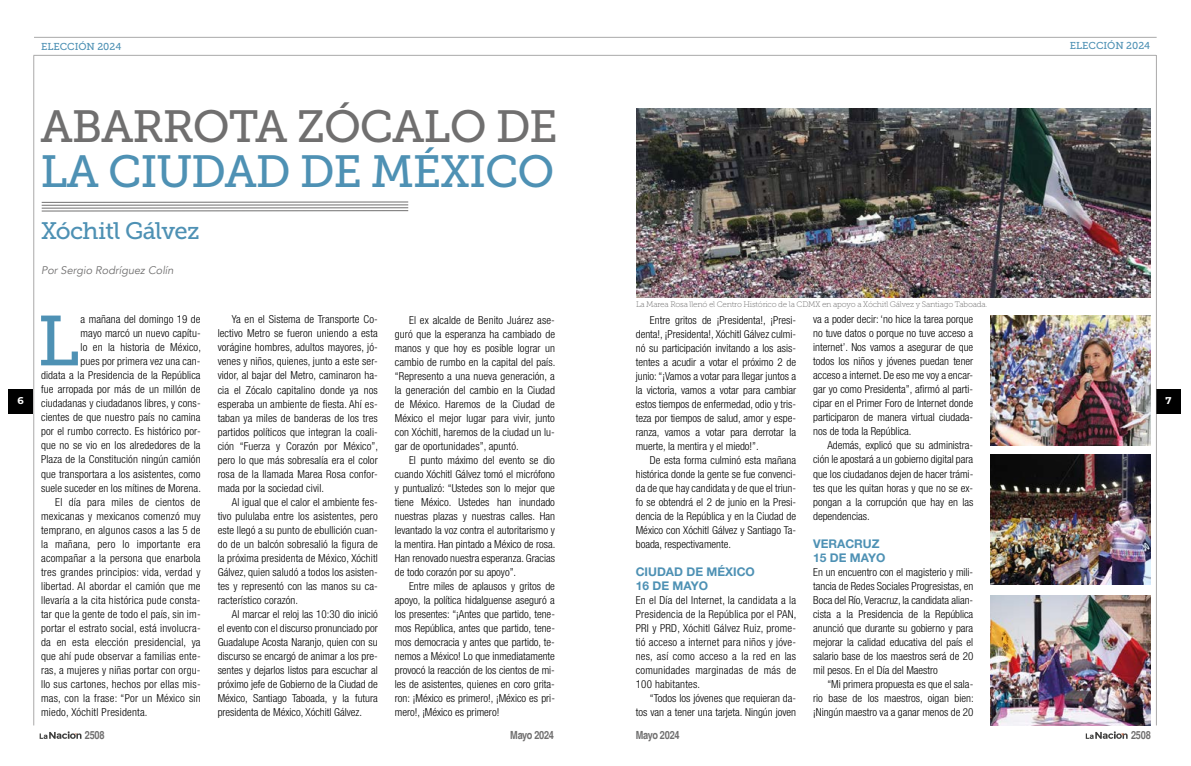
<style>
.page{position:relative;width:1191px;height:766px;background:#fff}
.page>*{position:absolute;margin:0;border:0;box-sizing:border-box;transform-origin:0 0}
.t1{font:70.5px "Museo Slab 500";color:#4e91b4}
.t2{font:45px "Museo Slab 500";letter-spacing:-.025em;color:#706f6f}
.t3{font:45px "Museo Slab 500";letter-spacing:-.025em;color:#4e91b4}
.t4{font:23.8px "Museo Slab 500";letter-spacing:-.025em;color:#4e91b4}
.t5{font:700 12px/14px "Helvetica Neue LT Std";color:#4e91b4}
.t6{font:700 condensed 11.2px "Helvetica";letter-spacing:-.02em;color:#706f6f}
.t7{font:300 condensed 11px/14px "Helvetica Neue LT Std";letter-spacing:.01em;color:#000;text-align:justify}
.t8{font:italic 11px "Avenir";color:#706f6f}
.t9{font:10px "Museo Slab 500";color:#4e91b4}
.t10{font:700 9.9px "Montserrat";color:#fff}
.t11{font:8px "Museo Slab 100";letter-spacing:-.025em;color:#646363}
</style>
<div class="page">
<hr style="left:34px;top:37px;width:1122px;height:1px;background:#706f6f">
<hr style="left:34px;top:55px;width:1122px;height:1px;background:#706f6f">
<div style="left:8px;top:388px;width:25px;height:25px;background:#000"></div>
<div style="left:1156px;top:388px;width:25px;height:25px;background:#000"></div>
<svg style="left:40px;top:731px;width:41px;height:7px"></svg>
<svg style="left:1085px;top:731px;width:42px;height:7px"></svg>
<hr style="left:34px;top:56px;width:1px;height:669px;background:#706f6f">
<hr style="left:1156px;top:55px;width:1px;height:670px;background:#706f6f">
<svg style="left:41px;top:201px;width:368px;height:10px"></svg>
<img style="left:636px;top:108px;width:514px;height:189px">
<img style="left:990px;top:315px;width:160px;height:130px">
<img style="left:990px;top:454px;width:160px;height:130px">
<img style="left:990px;top:595px;width:160px;height:130px">
<p class="t9" style="left:41px;top:41px;width:82px">ELECCIÓN 2024</p>
<p class="t9" style="left:1070px;top:40px;width:82px">ELECCIÓN 2024</p>
<h2 class="t2" style="left:40px;top:101px;width:519px">ABARROTA ZÓCALO DE</h2>
<h2 class="t3" style="left:40px;top:146px;width:515px">LA CIUDAD DE MÉXICO</h2>
<h3 class="t4" style="left:41px;top:218px;width:160px">Xóchitl Gálvez</h3>
<p class="t8" style="left:41px;top:264px;width:134px">Por Sergio Rodríguez Colín</p>
<p class="t11" style="left:636px;top:300px;width:353px">La Marea Rosa llenó el Centro Histórico de la CDMX en apoyo a Xóchitl Gálvez y Santiago Taboada.</p>
<p class="t7" style="left:395px;top:312px;width:162px;text-indent:14px">El ex alcalde de Benito Juárez ase&shy;guró que la esperanza ha cambiado de manos y que hoy es posible lograr un cambio de rumbo en la capital del país. “Represento a una nueva generación, a la generación del cambio en la Ciudad de México. Haremos de la Ciudad de México el mejor lugar para vivir, junto con Xóchitl, haremos de la ciudad un lu&shy;gar de oportunidades”, apuntó.</p>
<p class="t7" style="left:395px;top:452px;width:162px;text-indent:14px">El punto máximo del evento se dio cuando Xóchitl Gálvez tomó el micrófono y puntualizó: “Ustedes son lo mejor que tiene México. Ustedes han inundado nuestras plazas y nuestras calles. Han levantado la voz contra el autoritarismo y la mentira. Han pintado a México de rosa.<br>Han renovado nuestra esperanza. Gracias de todo corazón por su apoyo”.</p>
<p class="t7" style="left:395px;top:578px;width:162px;text-indent:14px">Entre miles de aplausos y gritos de apoyo, la política hidalguense aseguró a los presentes: “¡Antes que partido, tene&shy;mos República, antes que partido, tene&shy;mos democracia y antes que partido, te&shy;nemos a México! Lo que inmediatamente provocó la reacción de los cientos de mi&shy;les de asistentes, quienes en coro grita&shy;ron: ¡México es primero!, ¡México es pri&shy;mero!, ¡México es primero!</p>
<h1 class="t1" style="left:37px;top:301px;width:44px">L</h1>
<p class="t7" style="left:81px;top:312px;width:122px">a mañana del domingo 19 de</p>
<p class="t7" style="left:218px;top:312px;width:162px;text-indent:14px">Ya en el Sistema de Transporte Co&shy;lectivo Metro se fueron uniendo a esta vorágine hombres, adultos mayores, jó&shy;venes y niños, quienes, junto a este ser&shy;vidor, al bajar del Metro, caminaron ha&shy;cia el Zócalo capitalino donde ya nos esperaba un ambiente de fiesta. Ahí es&shy;taban ya miles de banderas de los tres partidos políticos que integran la coali&shy;ción “Fuerza y Corazón por México”, pero lo que más sobresalía era el color rosa de la llamada Marea Rosa confor&shy;mada por la sociedad civil.</p>
<p class="t7" style="left:218px;top:494px;width:162px;text-indent:14px">Al igual que el calor el ambiente fes&shy;tivo pululaba entre los asistentes, pero este llegó a su punto de ebullición cuan&shy;do de un balcón sobresalió la figura de la próxima presidenta de México, Xóchitl Gálvez, quien saludó a todos los asisten&shy;tes y representó con las manos su ca&shy;racterístico corazón.</p>
<p class="t7" style="left:218px;top:606px;width:162px;text-indent:14px">Al marcar el reloj las 10:30 dio inició el evento con el discurso pronunciado por Guadalupe Acosta Naranjo, quien con su discurso se encargó de animar a los pre&shy;sentes y dejarlos listos para escuchar al próximo jefe de Gobierno de la Ciudad de México, Santiago Taboada, y la futura presidenta de México, Xóchitl Gálvez.</p>
<p class="t7" style="left:813px;top:312px;width:162px">va a poder decir: ‘no hice la tarea porque no tuve datos o porque no tuve acceso a internet’. Nos vamos a asegurar de que todos los niños y jóvenes puedan tener acceso a internet. De eso me voy a encar&shy;gar yo como Presidenta”, afirmó al parti&shy;cipar en el Primer Foro de Internet donde participaron de manera virtual ciudada&shy;nos de toda la República.</p>
<p class="t7" style="left:813px;top:438px;width:162px;text-indent:14px">Además, explicó que su administra&shy;ción le apostará a un gobierno digital para que los ciudadanos dejen de hacer trámi&shy;tes que les quitan horas y que no se ex&shy;pongan a la corrupción que hay en las dependencias.</p>
<p class="t5" style="left:813px;top:536px;width:74px">VERACRUZ<br>15 DE MAYO</p>
<p class="t7" style="left:813px;top:564px;width:162px">En un encuentro con el magisterio y mili&shy;tancia de Redes Sociales Progresistas, en Boca del Río, Veracruz, la candidata alian&shy;cista a la Presidencia de la República anunció que durante su gobierno y para mejorar la calidad educativa del país el salario base de los maestros será de 20 mil pesos. En el Día del Maestro</p>
<p class="t7" style="left:813px;top:676px;width:162px;text-indent:14px">“Mi primera propuesta es que el sala&shy;rio base de los maestros, oigan bien: ¡Ningún maestro va a ganar menos de 20</p>
<p class="t7" style="left:636px;top:312px;width:162px;text-indent:14px">Entre gritos de ¡Presidenta!, ¡Presi&shy;denta!, ¡Presidenta!, Xóchitl Gálvez culmi&shy;nó su participación invitando a los asis&shy;tentes a acudir a votar el próximo 2 de junio: “¡Vamos a votar para llegar juntos a la victoria, vamos a votar para cambiar estos tiempos de enfermedad, odio y tris&shy;teza por tiempos de salud, amor y espe&shy;ranza, vamos a votar para derrotar la muerte, la mentira y el miedo!”.</p>
<p class="t7" style="left:636px;top:452px;width:162px;text-indent:14px">De esta forma culminó esta mañana histórica donde la gente se fue convenci&shy;da de que hay candidata y de que el triun&shy;fo se obtendrá el 2 de junio en la Presi&shy;dencia de la República y en la Ciudad de México con Xóchitl Gálvez y Santiago Ta&shy;boada, respectivamente.</p>
<p class="t5" style="left:636px;top:564px;width:121px">CIUDAD DE MÉXICO<br>16 DE MAYO</p>
<p class="t7" style="left:636px;top:592px;width:162px">En el Día del Internet, la candidata a la Presidencia de la República por el PAN, PRI y PRD, Xóchitl Gálvez Ruiz, prome&shy;tió acceso a internet para niños y jóve&shy;nes, así como acceso a la red en las comunidades marginadas de más de 100 habitantes.</p>
<p class="t7" style="left:636px;top:690px;width:162px;text-align:right">“Todos los jóvenes que requieran da&shy;tos van a tener una tarjeta. Ningún joven</p>
<p class="t7" style="left:81px;top:326px;width:122px">mayo marcó un nuevo capítu-</p>
<p class="t7" style="left:81px;top:340px;width:122px">lo en la historia de México,</p>
<p class="t7" style="left:81px;top:354px;width:122px">pues por primera vez una can-</p>
<p class="t7" style="left:41px;top:368px;width:161px">didata a la Presidencia de la República</p>
<p class="t7" style="left:41px;top:382px;width:161px">fue arropada por más de un millón de</p>
<p class="t7" style="left:41px;top:396px;width:161px">ciudadanas y ciudadanos libres, y cons-</p>
<p class="t7" style="left:41px;top:410px;width:161px">cientes de que nuestro país no camina</p>
<p class="t7" style="left:41px;top:424px;width:161px">por el rumbo correcto. Es histórico por-</p>
<p class="t7" style="left:41px;top:438px;width:161px">que no se vio en los alrededores de la</p>
<p class="t7" style="left:41px;top:452px;width:161px">Plaza de la Constitución ningún camión</p>
<p class="t7" style="left:41px;top:466px;width:161px">que transportara a los asistentes, como</p>
<p class="t7" style="left:41px;top:480px;width:161px">suele suceder en los mítines de Morena.</p>
<p class="t7" style="left:55px;top:494px;width:147px">El día para miles de cientos de</p>
<p class="t7" style="left:41px;top:508px;width:161px">mexicanas y mexicanos comenzó muy</p>
<p class="t7" style="left:41px;top:522px;width:161px">temprano, en algunos casos a las 5 de</p>
<p class="t7" style="left:41px;top:536px;width:161px">la mañana, pero lo importante era</p>
<p class="t7" style="left:41px;top:550px;width:161px">acompañar a la persona que enarbola</p>
<p class="t7" style="left:41px;top:564px;width:161px">tres grandes principios: vida, verdad y</p>
<p class="t7" style="left:41px;top:578px;width:161px">libertad. Al abordar el camión que me</p>
<p class="t7" style="left:41px;top:592px;width:161px">llevaría a la cita histórica pude consta-</p>
<p class="t7" style="left:41px;top:606px;width:161px">tar que la gente de todo el país, sin im-</p>
<p class="t7" style="left:41px;top:620px;width:161px">portar el estrato social, está involucra-</p>
<p class="t7" style="left:41px;top:634px;width:161px">da en esta elección presidencial, ya</p>
<p class="t7" style="left:41px;top:648px;width:161px">que ahí pude observar a familias ente-</p>
<p class="t7" style="left:41px;top:662px;width:161px">ras, a mujeres y niñas portar con orgu-</p>
<p class="t7" style="left:41px;top:676px;width:161px">llo sus cartones, hechos por ellas mis-</p>
<p class="t7" style="left:41px;top:690px;width:161px">mas, con la frase: “Por un México sin</p>
<p class="t7" style="left:41px;top:704px;width:108px">miedo, Xóchitl Presidenta.</p>
<p class="t10" style="left:18px;top:393px;width:8px">6</p>
<p class="t10" style="left:1165px;top:393px;width:8px">7</p>
<p class="t6" style="left:85px;top:728px;width:21px">2508</p>
<p class="t6" style="left:510px;top:728px;width:45px">Mayo 2024</p>
<p class="t6" style="left:636px;top:728px;width:45px">Mayo 2024</p>
<p class="t6" style="left:1131px;top:728px;width:21px">2508</p>
</div>
